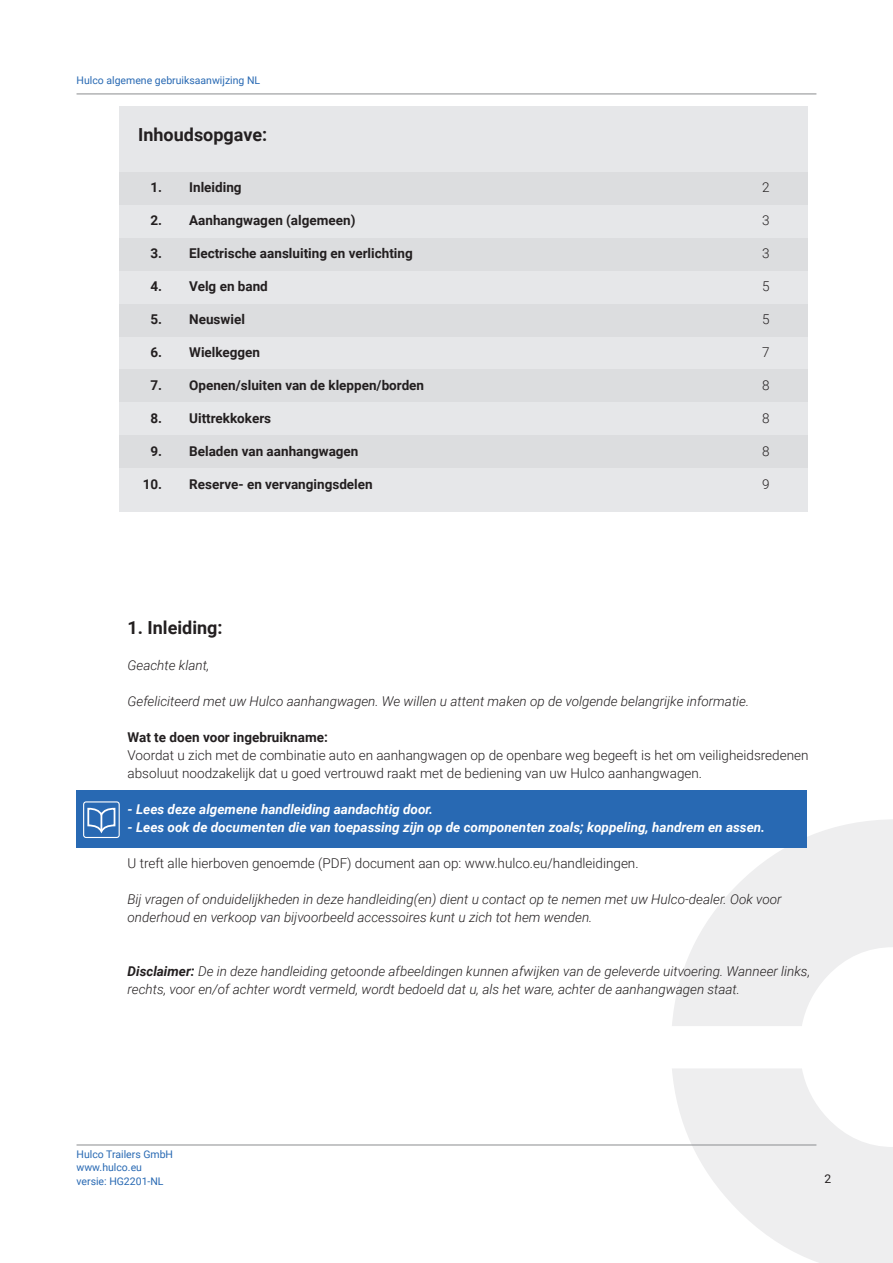
<style>
.page{position:relative;width:893px;height:1263px;background:#fff}
.page>*{position:absolute;margin:0;border:0;box-sizing:border-box;transform-origin:0 0}
.Body_9_12_roboto_lig{font:700 18px "Roboto";color:#231f20}
.Body_9_12_roboto_lig-2{font:italic 300 13.5px/18px "Roboto";color:#231f20}
.Body_9_12_roboto_lig-3{font:300 13.5px/18px "Roboto";color:#231f20}
.Body_9_12_roboto_lig-4{font:700 13.5px "Roboto";color:#231f20}
.Body_9_12_roboto_lig-5{font:italic 700 13.5px "Roboto";color:#fff}
.t1{font:12px "Roboto";color:#231f20}
.t2{font:10.5px/13.5px "Roboto";color:#2869b3}
.s1{font-weight:700}
</style>
<div class="page">
<svg style="left:672px;top:819px;width:221px;height:444px;fill:#eeeeef"></svg>
<hr style="left:77px;top:1144px;width:739px;height:1px;background:#8a8c8f">
<hr style="left:77px;top:94px;width:739px;height:1px;background:#8a8c8f">
<div style="left:76px;top:791px;width:731px;height:57px;background:#2869b3"></div>
<div style="left:119px;top:106px;width:688px;height:406px;background:#e6e7e9"></div>
<div style="left:119px;top:172px;width:688px;height:33px;background:#dcdddf"></div>
<div style="left:119px;top:238px;width:688px;height:33px;background:#dcdddf"></div>
<div style="left:119px;top:304px;width:688px;height:33px;background:#dcdddf"></div>
<div style="left:119px;top:369px;width:688px;height:33px;background:#dcdddf"></div>
<div style="left:119px;top:435px;width:688px;height:33px;background:#dcdddf"></div>
<svg style="left:83px;top:801px;width:37px;height:37px"></svg>
<p class="t2" style="left:77px;top:74px;width:185px">Hulco algemene gebruiksaanwijzing NL</p>
<p class="Body_9_12_roboto_lig" style="left:138px;top:122px;width:130px">Inhoudsopgave:</p>
<p class="Body_9_12_roboto_lig-4" style="left:151px;top:178px;width:93px">1. Inleiding</p>
<p class="Body_9_12_roboto_lig-3" style="left:762px;top:178px;width:9px">2</p>
<p class="Body_9_12_roboto_lig-4" style="left:151px;top:211px;width:206px">2. Aanhangwagen (algemeen)</p>
<p class="Body_9_12_roboto_lig-3" style="left:762px;top:211px;width:9px">3</p>
<p class="Body_9_12_roboto_lig-4" style="left:151px;top:244px;width:264px">3. Electrische aansluiting en verlichting</p>
<p class="Body_9_12_roboto_lig-3" style="left:762px;top:244px;width:9px">3</p>
<p class="Body_9_12_roboto_lig-4" style="left:151px;top:277px;width:119px">4. Velg en band</p>
<p class="Body_9_12_roboto_lig-3" style="left:762px;top:277px;width:9px">5</p>
<p class="Body_9_12_roboto_lig-4" style="left:151px;top:310px;width:96px">5. Neuswiel</p>
<p class="Body_9_12_roboto_lig-3" style="left:762px;top:310px;width:9px">5</p>
<p class="Body_9_12_roboto_lig-4" style="left:151px;top:343px;width:111px">6. Wielkeggen</p>
<p class="Body_9_12_roboto_lig-3" style="left:762px;top:343px;width:9px">7</p>
<p class="Body_9_12_roboto_lig-4" style="left:151px;top:376px;width:275px">7. Openen/sluiten van de kleppen/borden</p>
<p class="Body_9_12_roboto_lig-3" style="left:762px;top:376px;width:9px">8</p>
<p class="Body_9_12_roboto_lig-4" style="left:151px;top:409px;width:122px">8. Uittrekkokers</p>
<p class="Body_9_12_roboto_lig-3" style="left:762px;top:409px;width:9px">8</p>
<p class="Body_9_12_roboto_lig-4" style="left:151px;top:442px;width:209px">9. Beladen van aanhangwagen</p>
<p class="Body_9_12_roboto_lig-3" style="left:762px;top:442px;width:9px">8</p>
<p class="Body_9_12_roboto_lig-4" style="left:143px;top:475px;width:231px">10. Reserve- en vervangingsdelen</p>
<p class="Body_9_12_roboto_lig-3" style="left:762px;top:475px;width:9px">9</p>
<p class="Body_9_12_roboto_lig" style="left:128px;top:615px;width:97px">1. Inleiding:</p>
<p class="Body_9_12_roboto_lig-2" style="left:128px;top:656px;width:83px">Geachte klant,</p>
<p class="Body_9_12_roboto_lig-2" style="left:128px;top:692px;width:623px">Gefeliciteerd met uw Hulco aanhangwagen. We willen u attent maken op de volgende belangrijke informatie.</p>
<p class="Body_9_12_roboto_lig-4" style="left:128px;top:728px;width:202px">Wat te doen voor ingebruikname:</p>
<p class="Body_9_12_roboto_lig-3" style="left:128px;top:746px;width:682px">Voordat u zich met de combinatie auto en aanhangwagen op de openbare weg begeeft is het om veiligheidsredenen absoluut noodzakelijk dat u goed vertrouwd raakt met de bediening van uw Hulco aanhangwagen.</p>
<p class="Body_9_12_roboto_lig-5" style="left:128px;top:800px;width:307px">- Lees deze algemene handleiding aandachtig door.</p>
<p class="Body_9_12_roboto_lig-5" style="left:128px;top:818px;width:639px">- Lees ook de documenten die van toepassing zijn op de componenten zoals; koppeling, handrem en assen.</p>
<p class="Body_9_12_roboto_lig-3" style="left:128px;top:854px;width:513px">U treft alle hierboven genoemde (PDF) document aan op: www.hulco.eu/handleidingen.</p>
<p class="Body_9_12_roboto_lig-2" style="left:128px;top:890px;width:656px">Bij vragen of onduidelijkheden in deze handleiding(en) dient u contact op te nemen met uw Hulco-dealer. Ook voor onderhoud en verkoop van bijvoorbeeld accessoires kunt u zich tot hem wenden.</p>
<p class="Body_9_12_roboto_lig-2" style="left:128px;top:962px;width:684px"><span class="s1">Disclaimer:</span> De in deze handleiding getoonde afbeeldingen kunnen afwijken van de geleverde uitvoering. Wanneer links,</p>
<p class="Body_9_12_roboto_lig-2" style="left:128px;top:980px;width:614px">rechts, voor en/of achter wordt vermeld, wordt bedoeld dat u, als het ware, achter de aanhangwagen staat.</p>
<p class="t2" style="left:77px;top:1147px;width:98px">Hulco Trailers GmbH www.hulco.eu versie: HG2201-NL</p>
<p class="t1" style="left:825px;top:1170px;width:8px">2</p>
</div>
